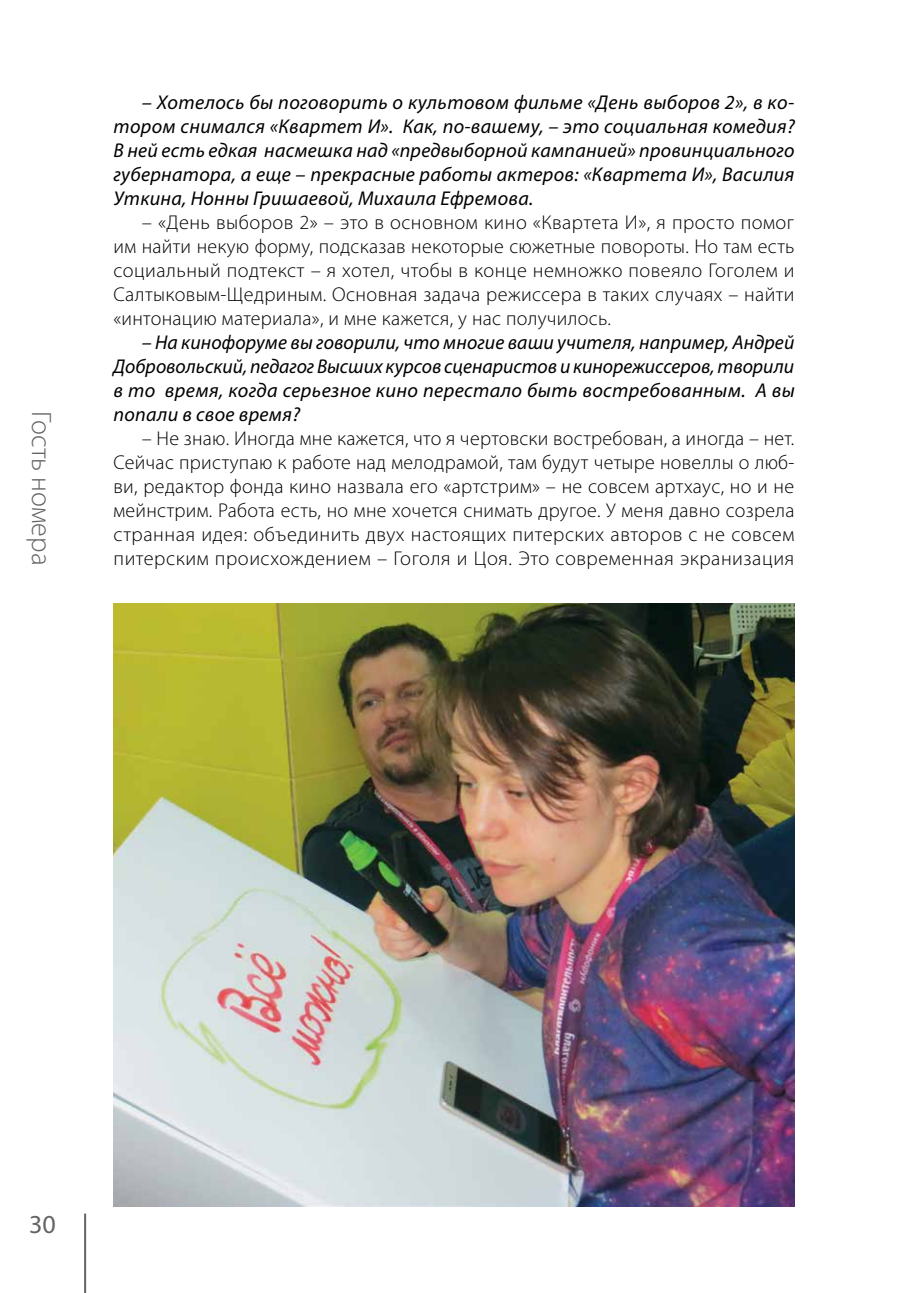
<style>
.page{position:relative;width:908px;height:1293px;background:#fff}
.page>*{position:absolute;margin:0;border:0;box-sizing:border-box;transform-origin:0 0}
.t1{font:300 28px "Myriad Pro";color:#636466}
.t2{font:26px "Myriad Pro";color:#636466}
.t3{font:300 20px/24px "Myriad Pro";letter-spacing:.02em;color:#000;text-align:justify}
.t4{font:italic 20px/24px "Myriad Pro";letter-spacing:.015em;color:#000;text-align:justify}
</style>
<div class="page">
<hr style="left:84px;top:1213px;width:2px;height:80px;background:#636466">
<img style="left:113px;top:603px;width:681px;height:603px">
<h1 class="t1" style="left:58px;top:411px;width:155px;rotate:90deg">Гость номера</h1>
<p class="t4" style="left:113px;top:91px;width:682px;text-indent:28px">– Хотелось бы поговорить о культовом фильме «День выборов 2», в ко&shy;тором снимался «Квартет И». Как, по-вашему, – это социальная комедия?<br>В ней есть едкая насмешка над «предвыборной кампанией» провинциального губернатора, а еще – прекрасные работы актеров: «Квартета И», Василия Уткина, Нонны Гришаевой, Михаила Ефремова.</p>
<p class="t3" style="left:113px;top:210px;width:682px;text-indent:28px">– «День выборов 2» – это в основном кино «Квартета И», я просто помог им найти некую форму, подсказав некоторые сюжетные повороты. Но там есть социальный подтекст – я хотел, чтобы в конце немножко повеяло Гоголем и Салтыковым-Щедриным. Основная задача режиссера в таких случаях – найти «интонацию материала», и мне кажется, у нас получилось.</p>
<p class="t4" style="left:113px;top:331px;width:682px;text-indent:28px">– На кинофоруме вы говорили, что многие ваши учителя, например, Андрей Добровольский, педагог Высших курсов сценаристов и кинорежиссеров, творили в то время, когда серьезное кино перестало быть востребованным. А вы попали в свое время?</p>
<p class="t3" style="left:113px;top:426px;width:682px;text-indent:28px">– Не знаю. Иногда мне кажется, что я чертовски востребован, а иногда – нет.<br>Сейчас приступаю к работе над мелодрамой, там будут четыре новеллы о люб&shy;ви, редактор фонда кино назвала его «артстрим» – не совсем артхаус, но и не мейнстрим. Работа есть, но мне хочется снимать другое. У меня давно созрела странная идея: объединить двух настоящих питерских авторов с не совсем питерским происхождением – Гоголя и Цоя. Это современная экранизация</p>
<h2 class="t2" style="left:29px;top:1210px;width:28px">30</h2>
</div>
